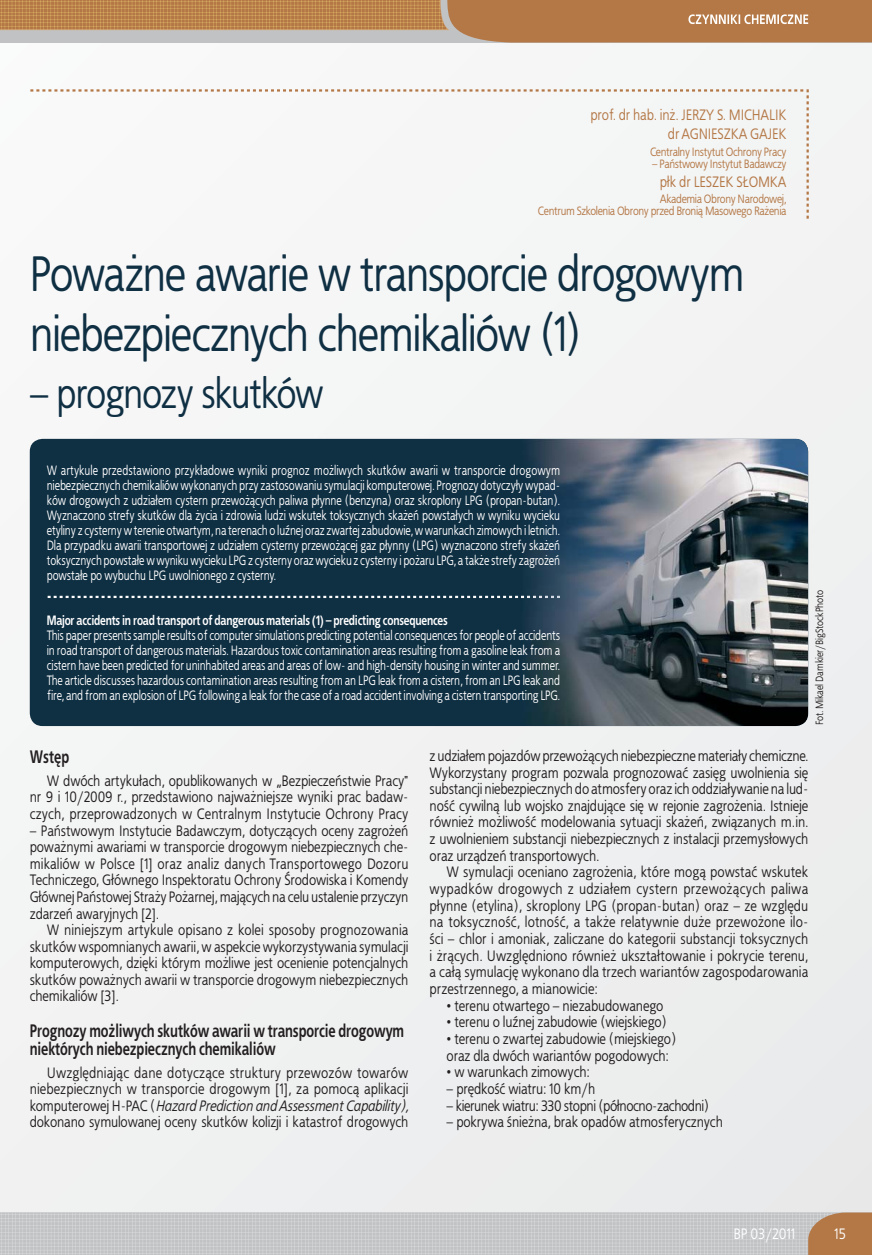
<style>
.page{position:relative;width:872px;height:1255px;background:#fff}
.page>*{position:absolute;margin:0;border:0;box-sizing:border-box;transform-origin:0 0}
.t1{font:49.5px/60px "EFN Bureau";letter-spacing:-.025em;color:#0f2f43}
.t2{font:42px "EFN Bureau";letter-spacing:-.025em;color:#0f2f43}
.t3{font:700 18px/18.1px "EFN Bureau";letter-spacing:-.01em;color:#231f20;scale:.85 1}
.t4{font:15px/16.6px "EFN Bureau";color:#231f20;text-align:justify}
.t5{font:15px/19.2px "EFN Bureau";color:#b47846;text-align:right}
.t6{font:15px "EFN Bureau";letter-spacing:-.02em;color:#231f20}
.t7{font:15px "EFN Bureau";color:#fff}
.t8{font:13.5px/15px "EFN Bureau";color:#fff;text-align:justify;scale:.9 1}
.t9{font:700 13.5px "EFN Bureau";letter-spacing:-.02em;color:#fff;scale:.9 1}
.t10{font:12px/12px "EFN Bureau";letter-spacing:-.02em;color:#b47846;text-align:right}
.t11{font:10.5px "EFN Bureau";color:#231f20}
.s1{font-style:italic}
</style>
<div class="page">
<div style="left:0;top:43px;width:872px;height:1169px;background:#f1f1f2"></div>
<svg style="left:0;top:1212px;width:872px;height:42px;background:#c5c3c1"></svg>
<svg style="left:0;top:0;width:872px;height:43px;background:#ba8b61"></svg>
<div style="left:30px;top:439px;width:778px;height:287px;background:#0f2f43;border-radius:13px"></div>
<div style="left:30px;top:89px;width:778px;height:130px;background:#f6f6f7"></div>
<svg style="left:48px;top:595px;width:471px;height:3px"></svg>
<img style="left:523px;top:439px;width:285px;height:287px">
<img style="left:521px;top:595px;width:39px;height:3px">
<p class="t5" style="left:590px;top:106px;width:197px">prof. dr hab. in¿. JERZY S. MICHALIK dr AGNIESZKA GAJEK</p>
<p class="t10" style="left:650px;top:146px;width:138px">Centralny Instytut Ochrony Pracy</p>
<p class="t10" style="left:652px;top:158px;width:136px">– Pañstwowy Instytut Badawczy</p>
<p class="t5" style="left:660px;top:172px;width:128px">p³k dr LESZEK S£OMKA</p>
<p class="t10" style="left:538px;top:193px;width:250px">Akademia Obrony Narodowej,<br>Centrum Szkolenia Obrony przed Broni¹ Masowego Ra¿enia</p>
<h1 class="t1" style="left:30px;top:245px;width:716px">Powa¿ne awarie w transporcie drogowym niebezpiecznych chemikaliów (1)</h1>
<h2 class="t2" style="left:30px;top:369px;width:295px">– prognozy skutków</h2>
<p class="t8" style="left:47px;top:463px;width:572px">W artykule przedstawiono przyk³adowe wyniki prognoz mo¿liwych skutków awarii w transporcie drogowym niebezpiecznych chemikaliów wykonanych przy zastosowaniu symulacji komputerowej. Prognozy dotyczy³y wypad&shy;ków drogowych z udzia³em cystern przewo¿¹cych paliwa p³ynne (benzyna) oraz skroplony LPG (propan-butan).<br>Wyznaczono strefy skutków dla ¿ycia i zdrowia ludzi wskutek toksycznych ska¿eñ powsta³ych w wyniku wycieku etyliny z cysterny w terenie otwartym, na terenach o luźnej oraz zwartej zabudowie, w warunkach zimowych i letnich.<br>Dla przypadku awarii transportowej z udzia³em cysterny przewo¿¹cej gaz p³ynny (LPG) wyznaczono strefy ska¿eñ toksycznych powsta³e w wyniku wycieku LPG z cysterny oraz wycieku z cysterny i po¿aru LPG, a tak¿e strefy zagro¿eñ powsta³e po wybuchu LPG uwolnionego z cysterny.</p>
<p class="t9" style="left:47px;top:612px;width:447px">Major accidents in road transport of dangerous materials (1) – predicting consequences</p>
<p class="t8" style="left:47px;top:628px;width:572px">This paper presents sample results of computer simulations predicting potential consequences for people of accidents in road transport of dangerous materials. Hazardous toxic contamination areas resulting from a gasoline leak from a cistern have been predicted for uninhabited areas and areas of low- and high-density housing in winter and summer.<br>The article discusses hazardous contamination areas resulting from an LPG leak from a cistern, from an LPG leak and fire, and from an explosion of LPG following a leak for the case of a road accident involving a cistern transporting LPG.</p>
<p class="t11" style="left:813px;top:725px;width:137px;rotate:-90deg">Fot. Mikael Damkier/BigStockPhoto</p>
<p class="t3" style="left:30px;top:747px;width:48px">Wstêp</p>
<p class="t4" style="left:30px;top:772px;width:380px;text-indent:17px">W dwóch artyku³ach, opublikowanych w „Bezpieczeñstwie Pracy" nr 9 i 10/2009 r., przedstawiono najwa¿niejsze wyniki prac badaw&shy;czych, przeprowadzonych w Centralnym Instytucie Ochrony Pracy</p>
<p class="t4" style="left:30px;top:822px;width:380px">– Pañstwowym Instytucie Badawczym, dotycz¹cych oceny zagro¿eñ powa¿nymi awariami w transporcie drogowym niebezpiecznych che&shy;mikaliów w Polsce [1] oraz analiz danych Transportowego Dozoru Techniczego, G³ównego Inspektoratu Ochrony Środowiska i Komendy G³ównej Pañstowej Stra¿y Po¿arnej, maj¹cych na celu ustalenie przyczyn zdarzeñ awaryjnych [2].</p>
<p class="t4" style="left:30px;top:922px;width:380px;text-indent:17px">W niniejszym artykule opisano z kolei sposoby prognozowania skutków wspomnianych awarii, w aspekcie wykorzystywania symulacji komputerowych, dziêki którym mo¿liwe jest ocenienie potencjalnych skutków powa¿nych awarii w transporcie drogowym niebezpiecznych chemikaliów [3]<span class="s1">.</span></p>
<p class="t3" style="left:30px;top:1021px;width:442px">Prognozy mo¿liwych skutków awarii w transporcie drogowym niektórych niebezpiecznych chemikaliów</p>
<p class="t4" style="left:30px;top:1064px;width:381px;text-indent:17px">Uwzglêdniaj¹c dane dotycz¹ce struktury przewozów towarów niebezpiecznych w transporcie drogowym [1], za pomoc¹ aplikacji komputerowej H-PAC (<span class="s1">Hazard Prediction and Assessment Capability), </span>dokonano symulowanej oceny skutków kolizji i katastrof drogowych</p>
<p class="t4" style="left:429px;top:747px;width:381px">z udzia³em pojazdów przewo¿¹cych niebezpieczne materia³y chemiczne.<br>Wykorzystany program pozwala prognozowaæ zasiêg uwolnienia siê substancji niebezpiecznych do atmosfery oraz ich oddzia³ywanie na lud&shy;nośæ cywiln¹ lub wojsko znajduj¹ce siê w rejonie zagro¿enia. Istnieje równie¿ mo¿liwośæ modelowania sytuacji ska¿eñ, zwi¹zanych m.in. z uwolnieniem substancji niebezpiecznych z instalacji przemys³owych oraz urz¹dzeñ transportowych.</p>
<p class="t4" style="left:429px;top:864px;width:380px;text-indent:17px">W symulacji oceniano zagro¿enia, które mog¹ powstaæ wskutek wypadków drogowych z udzia³em cystern przewo¿¹cych paliwa p³ynne (etylina), skroplony LPG (propan-butan) oraz – ze wzglêdu na toksycznośæ, lotnośæ, a tak¿e relatywnie du¿e przewo¿one ilo&shy;ści – chlor i amoniak, zaliczane do kategorii substancji toksycznych i ¿r¹cych. Uwzglêdniono równie¿ ukszta³towanie i pokrycie terenu, a ca³¹ symulacjê wykonano dla trzech wariantów zagospodarowania przestrzennego, a mianowicie:</p>
<p class="t4" style="left:446px;top:997px;width:218px">• terenu otwartego – niezabudowanego</p>
<p class="t4" style="left:446px;top:1014px;width:222px">• terenu o luźnej zabudowie (wiejskiego)</p>
<p class="t4" style="left:446px;top:1030px;width:231px">• terenu o zwartej zabudowie (miejskiego) oraz dla dwóch wariantów pogodowych:</p>
<p class="t4" style="left:446px;top:1064px;width:145px">• w warunkach zimowych:</p>
<p class="t4" style="left:446px;top:1080px;width:150px">– prêdkośæ wiatru: 10 km/h</p>
<p class="t6" style="left:446px;top:1096px;width:264px">– kierunek wiatru: 330 stopni (pó³nocno-zachodni)</p>
<p class="t4" style="left:446px;top:1114px;width:278px">– pokrywa śnie¿na, brak opadów atmosferycznych</p>
<p class="t7" style="left:733px;top:1225px;width:63px">BP 03/2011</p>
<p class="t7" style="left:834px;top:1225px;width:13px">15</p>
</div>
